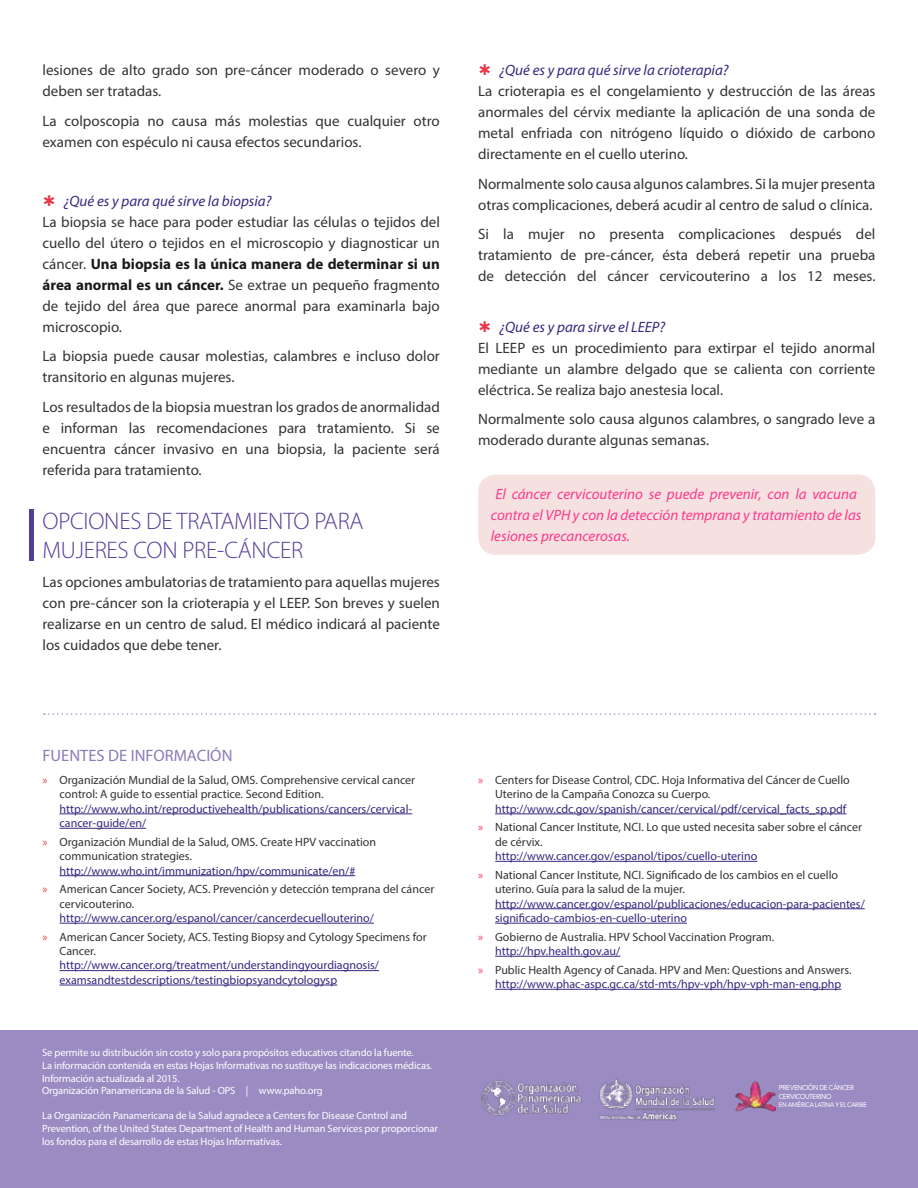
<style>
.page{position:relative;width:918px;height:1188px;background:#fff}
.page>*{position:absolute;margin:0;border:0;box-sizing:border-box;transform-origin:0 0}
.t1{font:300 24px/28.8px "Myriad Pro";letter-spacing:-.01em;color:#543d98}
.t2{font:16.5px "Myriad Pro";color:#8b7bb9}
.t3{font:15px/21px "Myriad Pro";color:#333;text-align:justify}
.t4{font:italic 15px/21px "Myriad Pro";color:#ff388d}
.t5{font:italic 15px "Myriad Pro";color:#35297f}
.t6{font:12px/14.4px "Myriad Pro";color:#333}
.t7{font:12px/14.4px "Myriad Pro";color:#35297f}
.t8{font:10.5px/12.6px "Myriad Pro";letter-spacing:-.01em;color:#fff}
.t9{font:7.05px/8.9px "Corsica SX";letter-spacing:-.05em;color:#fff}
.t10{font:6.6px "Corsica SX";letter-spacing:-.05em;color:#fff}
.s1{font-weight:700;color:#1a1a1a}
.s2{color:#e9384c}
.s3{color:#35297f}
.s4{color:#333}
</style>
<div class="page">
<div style="left:0;top:1031px;width:918px;height:157px;background:#9a8cc3"></div>
<img style="left:481px;top:1079px;width:234px;height:42px">
<img style="left:735px;top:1081px;width:41px;height:31px">
<hr style="left:60px;top:814px;width:352px;height:1px;background:#35297f">
<hr style="left:60px;top:828px;width:86px;height:1px;background:#35297f">
<hr style="left:60px;top:875px;width:295px;height:1px;background:#35297f">
<hr style="left:60px;top:923px;width:314px;height:1px;background:#35297f">
<hr style="left:60px;top:970px;width:319px;height:1px;background:#35297f">
<hr style="left:60px;top:985px;width:277px;height:1px;background:#35297f">
<hr style="left:495px;top:814px;width:351px;height:1px;background:#35297f">
<hr style="left:495px;top:861px;width:262px;height:1px;background:#35297f">
<hr style="left:495px;top:908px;width:370px;height:1px;background:#35297f">
<hr style="left:495px;top:923px;width:192px;height:1px;background:#35297f">
<hr style="left:495px;top:956px;width:125px;height:1px;background:#35297f">
<hr style="left:495px;top:989px;width:346px;height:1px;background:#35297f">
<svg style="left:44px;top:713px;width:832px;height:2px"></svg>
<hr style="left:30px;top:509px;width:4px;height:51px;background:#543d98">
<div style="left:478px;top:475px;width:397px;height:80px;background:#f5e1e0;border-radius:18px"></div>
<p class="t3" style="left:43px;top:59px;width:399px">lesiones de alto grado son pre-cáncer moderado o severo y deben ser tratadas.</p>
<p class="t3" style="left:43px;top:110px;width:399px">La colposcopia no causa más molestias que cualquier otro examen con espéculo ni causa efectos secundarios.</p>
<p class="t5" style="left:64px;top:191px;width:209px">¿Qué es y para qué sirve la biopsia?</p>
<p class="t3" style="left:43px;top:211px;width:399px">La biopsia se hace para poder estudiar las células o tejidos del cuello del útero o tejidos en el microscopio y diagnosticar un cáncer. <span class="s1">Una biopsia es la única manera de determinar si un área anormal es un cáncer.</span> Se extrae un pequeño fragmento de tejido del área que parece anormal para examinarla bajo microscopio.</p>
<p class="t3" style="left:43px;top:345px;width:399px">La biopsia puede causar molestias, calambres e incluso dolor transitorio en algunas mujeres.</p>
<p class="t3" style="left:43px;top:396px;width:399px">Los resultados de la biopsia muestran los grados de anormalidad e informan las recomendaciones para tratamiento. Si se encuentra cáncer invasivo en una biopsia, la paciente será referida para tratamiento.</p>
<h1 class="t1" style="left:43px;top:507px;width:323px">OPCIONES DE TRATAMIENTO PARA<br>MUJERES CON PRE-CÁNCER</h1>
<p class="t3" style="left:43px;top:571px;width:399px">Las opciones ambulatorias de tratamiento para aquellas mujeres con pre-cáncer son la crioterapia y el LEEP. Son breves y suelen realizarse en un centro de salud. El médico indicará al paciente los cuidados que debe tener.</p>
<p class="t2" style="left:43px;top:745px;width:192px">FUENTES DE INFORMACIÓN</p>
<p class="t6" style="left:60px;top:772px;width:357px;text-indent:-17px"><span class="s2">»</span> Organización Mundial de la Salud, OMS. Comprehensive cervical cancer control: A guide to essential practice. Second Edition.</p>
<p class="t7" style="left:60px;top:801px;width:354px">http://www.who.int/reproductivehealth/publications/cancers/cervical&shy;cancer-guide/en/</p>
<p class="t6" style="left:60px;top:834px;width:318px;text-indent:-17px"><span class="s2">»</span> Organización Mundial de la Salud, OMS. Create HPV vaccination communication strategies.</p>
<p class="t6" style="left:43px;top:861px;width:393px;line-height:18.6px;text-indent:17px"><span class="s3">http://www.who.int/immunization/hpv/communicate/en/#<br></span><span class="s2">»</span> American Cancer Society, ACS. Prevención y detección temprana del cáncer</p>
<p class="t6" style="left:60px;top:896px;width:76px">cervicouterino.</p>
<p class="t6" style="left:43px;top:908px;width:386px;line-height:18.6px;text-indent:17px"><span class="s3">http://www.cancer.org/espanol/cancer/cancerdecuellouterino/<br></span><span class="s2">»</span> American Cancer Society, ACS. Testing Biopsy and Cytology Specimens for</p>
<p class="t6" style="left:60px;top:944px;width:38px">Cancer.</p>
<p class="t7" style="left:60px;top:958px;width:321px">http://www.cancer.org/treatment/understandingyourdiagnosis/ examsandtestdescriptions/testingbiopsyandcytologysp</p>
<p class="t8" style="left:42px;top:1046px;width:392px">Se permite su distribución sin costo y solo para propósitos educativos citando la fuente.<br>La información contenida en estas Hojas Informativas no sustituye las indicaciones médicas.<br>Información actualizada al 2015.<br>Organización Panamericana de la Salud - OPS | www.paho.org</p>
<p class="t8" style="left:42px;top:1109px;width:397px">La Organización Panamericana de la Salud agradece a Centers for Disease Control and<br>Prevention, of the United States Department of Health and Human Services por proporcionar los fondos para el desarrollo de estas Hojas Informativas.</p>
<p class="t5" style="left:499px;top:61px;width:231px">¿Qué es y para qué sirve la crioterapia?</p>
<p class="t3" style="left:478px;top:80px;width:399px">La crioterapia es el congelamiento y destrucción de las áreas anormales del cérvix mediante la aplicación de una sonda de metal enfriada con nitrógeno líquido o dióxido de carbono directamente en el cuello uterino.</p>
<p class="t3" style="left:478px;top:173px;width:399px">Normalmente solo causa algunos calambres. Si la mujer presenta otras complicaciones, deberá acudir al centro de salud o clínica.</p>
<p class="t3" style="left:478px;top:223px;width:399px">Si la mujer no presenta complicaciones después del tratamiento de pre-cáncer, ésta deberá repetir una prueba de detección del cáncer cervicouterino a los 12 meses.</p>
<p class="t5" style="left:499px;top:317px;width:167px">¿Qué es y para sirve el LEEP?</p>
<p class="t3" style="left:478px;top:337px;width:399px">El LEEP es un procedimiento para extirpar el tejido anormal mediante un alambre delgado que se calienta con corriente eléctrica. Se realiza bajo anestesia local.</p>
<p class="t3" style="left:478px;top:408px;width:399px">Normalmente solo causa algunos calambres, o sangrado leve a moderado durante algunas semanas.</p>
<p class="t4" style="left:491px;top:483px;width:372px;text-indent:4px">El cáncer cervicouterino se puede prevenir, con la vacuna contra el VPH y con la detección temprana y tratamiento de las lesiones precancerosas.</p>
<p class="t6" style="left:495px;top:772px;width:356px;text-indent:-17px"><span class="s2">»</span> Centers for Disease Control, CDC. Hoja Informativa del Cáncer de Cuello<br>Uterino de la Campaña Conozca su Cuerpo.</p>
<p class="t7" style="left:478px;top:799px;width:386px;line-height:18.6px;text-align:center">http://www.cdc.gov/spanish/cancer/cervical/pdf/cervical_facts_sp.pdf<br><span class="s2">»</span> <span class="s4">National Cancer Institute, NCI. Lo que usted necesita saber sobre el cáncer</span></p>
<p class="t6" style="left:495px;top:834px;width:49px">de cérvix.</p>
<p class="t6" style="left:478px;top:847px;width:361px;line-height:18.6px;text-indent:17px"><span class="s3">http://www.cancer.gov/espanol/tipos/cuello-uterino<br></span><span class="s2">»</span> National Cancer Institute, NCI. Significado de los cambios en el cuello</p>
<p class="t6" style="left:495px;top:882px;width:191px">uterino. Guía para la salud de la mujer.</p>
<p class="t7" style="left:495px;top:896px;width:371px">http://www.cancer.gov/espanol/publicaciones/educacion-para-pacientes/ significado-cambios-en-cuello-uterino</p>
<p class="t6" style="left:495px;top:929px;width:281px;text-indent:-17px"><span class="s2">»</span> Gobierno de Australia. HPV School Vaccination Program. <span class="s3">http://hpv.health.gov.au/</span></p>
<p class="t7" style="left:478px;top:962px;width:375px;text-align:center"><span class="s2">»</span> <span class="s4">Public Health Agency of Canada. HPV and Men: Questions and Answers. </span>http://www.phac-aspc.gc.ca/std-mts/hpv-vph/hpv-vph-man-eng.php</p>
<p class="t9" style="left:779px;top:1083px;width:77px">PREVENCIÓN DE CÁNCER<br>CERVICOUTERINO</p>
<p class="t10" style="left:779px;top:1100px;width:90px">EN AMÉRICA LATINA Y EL CARIBE</p>
</div>
